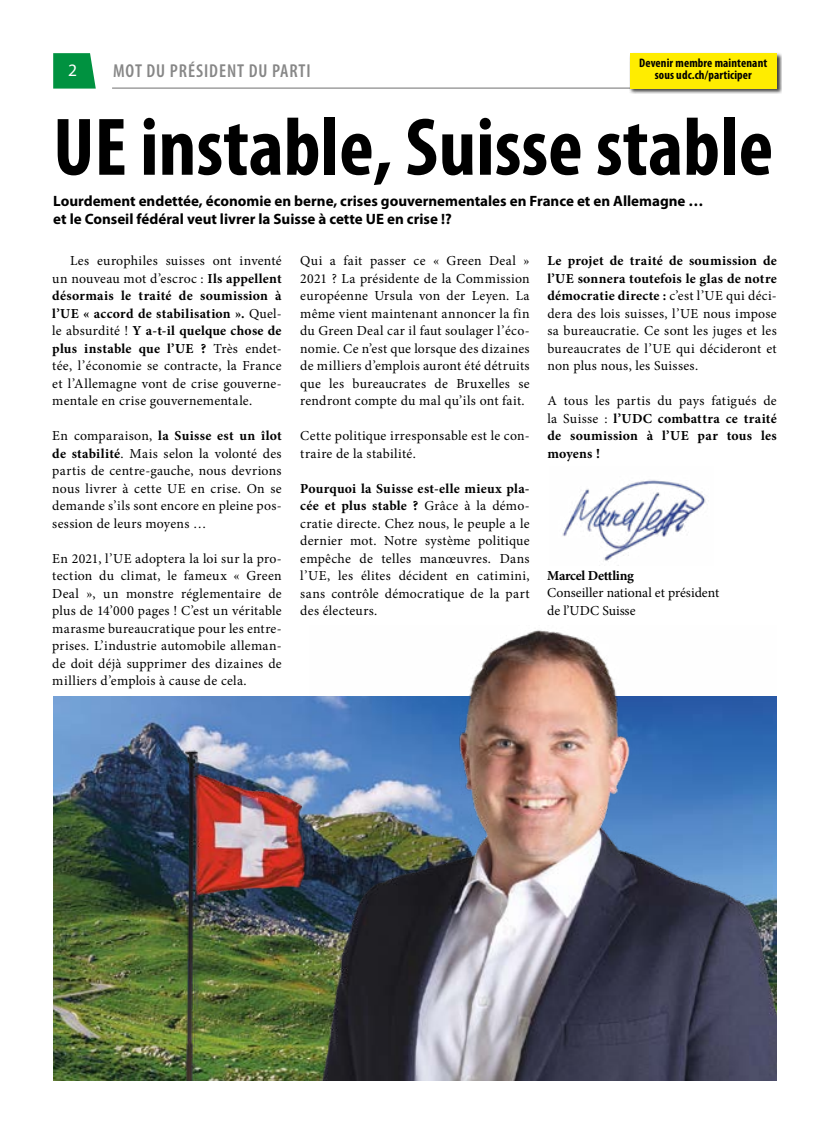
<style>
.page{position:relative;width:830px;height:1134px;background:#fff}
.page>*{position:absolute;margin:0;border:0;box-sizing:border-box;transform-origin:0 0}
.t1{font:700 condensed 82.5px "Myriad Pro";color:#000}
.t2{font:600 condensed 18.75px "Myriad Pro";letter-spacing:.05em;color:#878787}
.t3{font:17.5px "Myriad Pro";color:#fff}
.t4{font:700 15px/17.5px "Myriad Pro";color:#000}
.t5{font:13.75px/17.5px "Minion Pro";letter-spacing:.02em;color:#000;text-align:justify}
.t6{font:700 13.75px/17.5px "Minion Pro";letter-spacing:.015em;color:#000;text-align:justify}
.t7{font:13.75px/17.5px "Minion Pro";color:#000}
.t8{font:700 13.75px "Minion Pro";letter-spacing:-.02em;color:#000}
.t9{font:700 condensed 12.38px/11.9px "Myriad Pro";letter-spacing:.01em;color:#000;text-align:center}
.s1{font-weight:700}
.s2{font-weight:400}
</style>
<div class="page">
<hr style="left:112px;top:88px;width:664px;height:1px;background:#706f6f">
<svg style="left:53px;top:53px;width:43px;height:36px;background:#179b51"></svg>
<div style="left:629px;top:53px;width:152px;height:41px;background:#000;opacity:.75"></div>
<div style="left:629px;top:54px;width:147px;height:35px;background:#ffed00"></div>
<img style="left:562px;top:480px;width:144px;height:82px">
<img style="left:53px;top:696px;width:256px;height:385px">
<img style="left:156px;top:739px;width:153px;height:342px">
<img style="left:309px;top:630px;width:467px;height:451px">
<p class="t3" style="left:68px;top:59px;width:10px">2</p>
<h2 class="t2" style="left:113px;top:60px;width:199px">MOT DU PRÉSIDENT DU PARTI</h2>
<p class="t9" style="left:639px;top:57px;width:129px">Devenir membre maintenant sous udc.ch/participer</p>
<h1 class="t1" style="left:53px;top:96px;width:721px">UE instable, Suisse stable</h1>
<p class="t4" style="left:53px;top:192px;width:651px">Lourdement endettée, économie en berne, crises gouvernementales en France et en Allemagne … et le Conseil fédéral veut livrer la Suisse à cette UE en crise !?</p>
<p class="t5" style="left:300px;top:252px;width:231px">Qui a fait passer ce « Green Deal » 2021 ? La présidente de la Commission européenne Ursula von der Leyen. La même vient maintenant annoncer la fin du Green Deal car il faut soulager l’éco&shy;nomie. Ce n’est que lorsque des dizaines de milliers d’emplois auront été détruits que les bureaucrates de Bruxelles se rendront compte du mal qu’ils ont fait.</p>
<p class="t5" style="left:300px;top:427px;width:231px">Cette politique irresponsable est le con&shy;traire de la stabilité.</p>
<p class="t5" style="left:300px;top:480px;width:231px"><span class="s1">Pourquoi la Suisse est-elle mieux pla&shy;cée et plus stable ?</span> Grâce à la démo&shy;cratie directe. Chez nous, le peuple a le dernier mot. Notre système politique empêche de telles manœuvres. Dans l’UE, les élites décident en catimini, sans contrôle démocratique de la part des électeurs.</p>
<p class="t5" style="left:52px;top:252px;width:231px;text-indent:18px">Les europhiles suisses ont inventé un nouveau mot d’escroc : <span class="s1">Ils appellent désormais le traité de soumission à l’UE « accord de stabilisation ».</span> Quel&shy;le absurdité ! <span class="s1">Y a-t-il quelque chose de plus instable que l’UE ?</span> Très endet&shy;tée, l’économie se contracte, la France et l’Allemagne vont de crise gouverne&shy;mentale en crise gouvernementale.</p>
<p class="t5" style="left:52px;top:427px;width:231px">En comparaison, <span class="s1">la Suisse est un îlot de stabilité</span>. Mais selon la volonté des partis de centre-gauche, nous devrions nous livrer à cette UE en crise. On se demande s’ils sont encore en pleine pos&shy;session de leurs moyens …</p>
<p class="t5" style="left:52px;top:550px;width:231px">En 2021, l’UE adoptera la loi sur la pro&shy;tection du climat, le fameux « Green Deal », un monstre réglementaire de plus de 14’000 pages ! C’est un véritable marasme bureaucratique pour les entre&shy;prises. L’industrie automobile alleman&shy;de doit déjà supprimer des dizaines de milliers d’emplois à cause de cela.</p>
<p class="t5" style="left:547px;top:252px;width:231px"><span class="s1">Le projet de traité de soumission de l’UE sonnera toutefois le glas de notre démocratie directe :</span> c’est l’UE qui déci&shy;dera des lois suisses, l’UE nous impose sa bureaucratie. Ce sont les juges et les bureaucrates de l’UE qui décideront et non plus nous, les Suisses.</p>
<p class="t6" style="left:547px;top:392px;width:231px"><span class="s2">A tous les partis du pays fatigués de la Suisse :</span> l’UDC combattra ce traité de soumission à l’UE par tous les moyens !</p>
<p class="t8" style="left:547px;top:566px;width:88px">Marcel Dettling</p>
<p class="t7" style="left:547px;top:584px;width:173px">Conseiller national et président de l’UDC Suisse</p>
</div>
